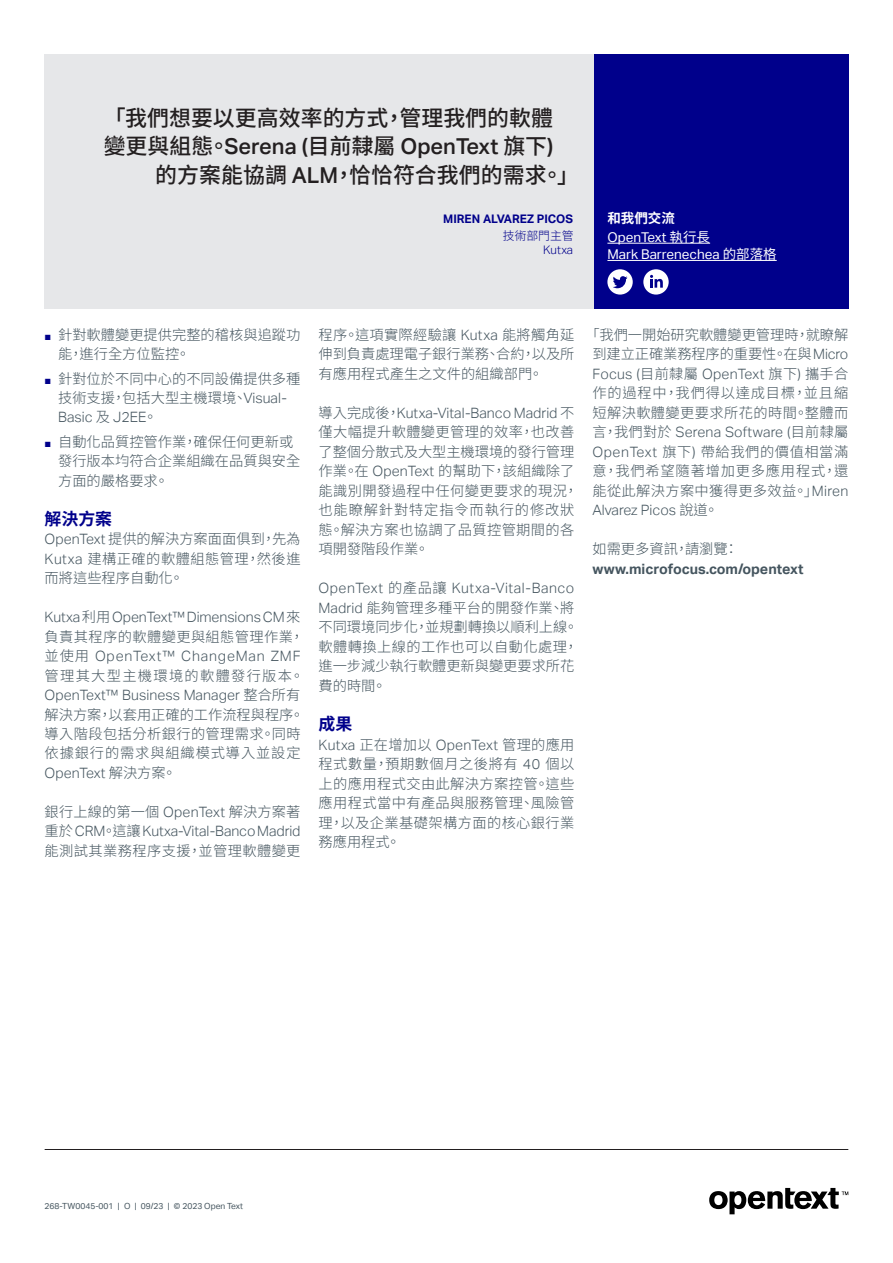
<style>
.page{position:relative;width:893px;height:1263px;background:#fff}
.page>*{position:absolute;margin:0;border:0;box-sizing:border-box;transform-origin:0 0}
.t1{font:500 21.9px "Source Han Sans TW";color:#231f20}
.t2{font:500 21.9px "Aktiv Grotesk";color:#231f20}
.t3{font:700 16.8px "Source Han Sans TW";color:#00008b}
.t4{font:300 14.25px/19.5px "Source Han Sans TW";letter-spacing:.02em;color:#45555f;text-align:justify}
.t5{font:300 14.25px/19.5px "Source Han Sans TW";color:#45555f}
.t6{font:700 14.25px/19.5px "Aktiv Grotesk";color:#45555f}
.t7{font:13.5px/18.8px "Aktiv Grotesk";color:#fff}
.t8{font:700 11.85px/16.5px "Aktiv Grotesk";color:#00008b;text-align:right}
.t9{font:300 11.85px "Aktiv Grotesk";letter-spacing:-.005em;color:#00008b}
.t10{font:8.4px "Aktiv Grotesk";color:#45555f}
.s1{font-family:"Source Han Sans TW"}
.s2{font-family:"Aktiv Grotesk"}
.s3{font-family:"Source Han Sans TW";font-weight:300}
.s4{font-family:"Source Han Sans TW";font-weight:700}
.s5{font-family:"Arial";font-weight:400;font-size:11.25px;color:#00008b}
</style>
<div class="page">
<hr style="left:45px;top:1149px;width:803px;height:1px;background:#231f20">
<div style="left:45px;top:54px;width:549px;height:254px;background:#e6e7e9"></div>
<div style="left:594px;top:54px;width:254px;height:254px;background:#00008b"></div>
<hr style="left:607px;top:243px;width:103px;height:1px;background:#fff">
<hr style="left:607px;top:260px;width:170px;height:1px;background:#fff">
<div style="left:607px;top:269px;width:26px;height:26px;background:#fff;border-radius:50%"></div>
<svg style="left:613px;top:276px;width:14px;height:12px"></svg>
<div style="left:643px;top:269px;width:26px;height:26px;background:#fff;border-radius:50%"></div>
<svg style="left:650px;top:275px;width:13px;height:13px"></svg>
<svg style="left:709px;top:1188px;width:139px;height:26px"></svg>
<p class="t1" style="left:104px;top:105px;width:451px">「我們想要以更高效率的方式，管理我們的軟體</p>
<p class="t2" style="left:104px;top:134px;width:451px"><span class="s1">變更與組態。</span>Serena (<span class="s1">目前隸屬</span> OpenText <span class="s1">旗下</span>)</p>
<p class="t1" style="left:155px;top:162px;width:425px">的方案能協調 <span class="s2">ALM</span>，恰恰符合我們的需求。」</p>
<p class="t8" style="left:443px;top:211px;width:132px">MIREN ALVAREZ PICOS<span class="s3">技術部門主管</span></p>
<p class="t9" style="left:543px;top:243px;width:31px">Kutxa</p>
<p class="t7" style="left:607px;top:209px;width:104px"><span class="s4">和我們交流<br></span>OpenText <span class="s1">執行長</span></p>
<p class="t7" style="left:607px;top:245px;width:171px">Mark Barrenechea <span class="s1">的部落格</span></p>
<p class="t5" style="left:58px;top:325px;width:244px;text-indent:-13px"><span class="s5">■</span> 針對軟體變更提供完整的稽核與追蹤功能，進行全方位監控。</p>
<p class="t5" style="left:58px;top:369px;width:244px;text-indent:-13px"><span class="s5">■</span> 針對位於不同中心的不同設備提供多種技術支援，包括大型主機環境、<span class="s2">Visual-<br>Basic</span> 及 <span class="s2">J2EE</span>。</p>
<p class="t5" style="left:58px;top:432px;width:244px;text-indent:-13px"><span class="s5">■</span> 自動化品質控管作業，確保任何更新或發行版本均符合企業組織在品質與安全方面的嚴格要求。</p>
<h2 class="t3" style="left:45px;top:509px;width:69px">解決方案</h2>
<p class="t4" style="left:45px;top:529px;width:257px"><span class="s2">OpenText</span> 提供的解決方案面面俱到，先為<span class="s2">Kutxa</span> 建構正確的軟體組態管理，然後進而將這些程序自動化。</p>
<p class="t4" style="left:45px;top:607px;width:261px;text-align:left"><span class="s2">Kutxa</span>利用<span class="s2">OpenText™ Dimensions CM</span> 來負責其程序的軟體變更與組態管理作業，並使用 <span class="s2">OpenText™ ChangeMan ZMF</span>管理其大型主機環境的軟體發行版本。<br><span class="s2">OpenText™ Business Manager</span> 整合所有解決方案，以套用正確的工作流程與程序。導入階段包括分析銀行的管理需求。同時依據銀行的需求與組織模式導入並設定<br><span class="s2">OpenText</span> 解決方案。</p>
<p class="t4" style="left:45px;top:802px;width:257px">銀行上線的第一個 <span class="s2">OpenText</span> 解決方案著重於<span class="s2">CRM</span>。這讓 <span class="s2">Kutxa-Vital-Banco Madrid</span>能測試其業務程序支援，並管理軟體變更</p>
<p class="t4" style="left:319px;top:325px;width:257px">程序。這項實際經驗讓 <span class="s2">Kutxa</span> 能將觸角延伸到負責處理電子銀行業務、合約，以及所有應用程式產生之文件的組織部門。</p>
<p class="t4" style="left:319px;top:403px;width:261px;text-align:left">導入完成後，<span class="s2">Kutxa-Vital-Banco Madrid</span> 不僅大幅提升軟體變更管理的效率，也改善了整個分散式及大型主機環境的發行管理作業。在 <span class="s2">OpenText</span> 的幫助下，該組織除了能識別開發過程中任何變更要求的現況，也能瞭解針對特定指令而執行的修改狀態。解決方案也協調了品質控管期間的各項開發階段作業。</p>
<p class="t5" style="left:319px;top:579px;width:261px"><span class="s2">OpenText</span> 的產品讓 <span class="s2">Kutxa-Vital-Banco<br>Madrid</span> 能夠管理多種平台的開發作業、將不同環境同步化，並規劃轉換以順利上線。軟體轉換上線的工作也可以自動化處理，進一步減少執行軟體更新與變更要求所花費的時間。</p>
<h2 class="t3" style="left:319px;top:714px;width:35px">成果</h2>
<p class="t4" style="left:319px;top:735px;width:257px"><span class="s2">Kutxa</span> 正在增加以 <span class="s2">OpenText</span> 管理的應用程式數量，預期數個月之後將有 <span class="s2">40</span> 個以上的應用程式交由此解決方案控管。這些應用程式當中有產品與服務管理、風險管理，以及企業基礎架構方面的核心銀行業務應用程式。</p>
<p class="t4" style="left:592px;top:325px;width:257px;text-indent:-7px">「我們一開始研究軟體變更管理時，就瞭解到建立正確業務程序的重要性。在與 <span class="s2">Micro Focus (</span>目前隸屬 <span class="s2">OpenText</span> 旗下<span class="s2">)</span> 攜手合作的過程中，我們得以達成目標，並且縮短解決軟體變更要求所花的時間。整體而言，我們對於 <span class="s2">Serena Software (</span>目前隸屬<span class="s2">OpenText</span> 旗下<span class="s2">)</span> 帶給我們的價值相當滿意，我們希望隨著增加更多應用程式，還能從此解決方案中獲得更多效益。」<span class="s2">Miren Alvarez Picos</span> 說道。</p>
<p class="t6" style="left:592px;top:540px;width:212px"><span class="s3">如需更多資訊，請瀏覽：</span>www.microfocus.com/opentext</p>
<p class="t10" style="left:45px;top:1201px;width:200px">268-TW0045-001 | O | 09/23 | © 2023 Open Text</p>
</div>
